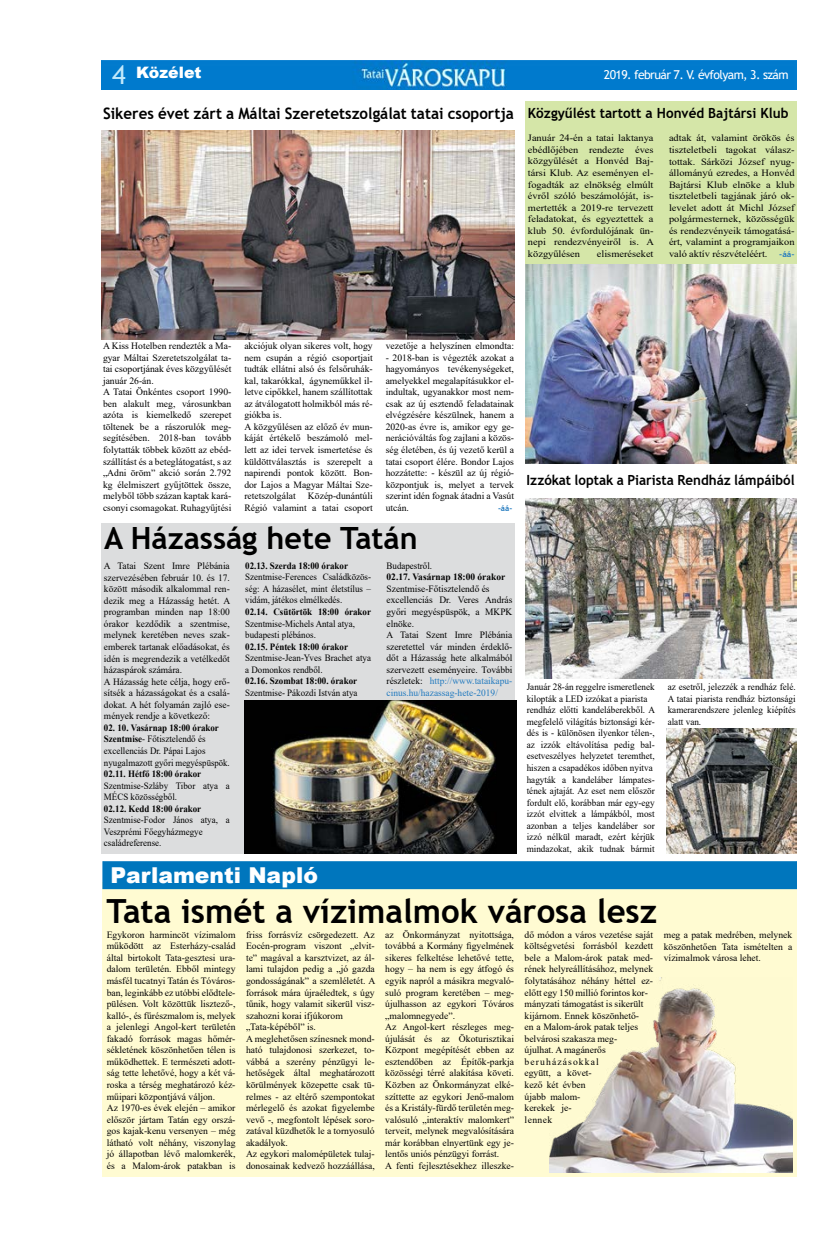
<style>
.page{position:relative;width:834px;height:1238px;background:#fff}
.page>*{position:absolute;margin:0;border:0;box-sizing:border-box;transform-origin:0 0}
.t1{font:700 33.25px "Trebuchet MS";color:#000}
.t2{font:700 30.62px "Trebuchet MS";color:#000}
.t3{font:900 21.88px "Arial";color:#fff}
.t4{font:700 15.75px "Trebuchet MS";color:#000;scale:.96 1}
.t5{font:900 15.75px "Arial";color:#fff}
.t6{font:700 14px "Trebuchet MS";color:#000;scale:.95 1}
.t7{font:700 14px "Trebuchet MS";color:#000;scale:.96 1}
.t8{font:12.25px "Trebuchet MS";letter-spacing:-.05em;color:#fff}
.t9{font:9.62px/11.5px "Times New Roman";color:#000}
.t10{font:9.62px/11.5px "Times New Roman";color:#000;text-align:justify;scale:1.08 1}
.t11{font:9.62px/11.5px "Times New Roman";color:#000;scale:.95 1}
.t12{font:9.62px/11.5px "Times New Roman";color:#000;scale:.93 1}
.t13{font:700 9.62px "Times New Roman";color:#000;scale:.93 1}
.t14{font:700 9.62px "Times New Roman";color:#000}
.t15{font:700 7.88px "Trebuchet MS";color:#227abf}
.s1{font-family:"Trebuchet MS";font-weight:400;font-size:26.25px;color:#c1e8fb}
.s2{font-family:"Trebuchet MS";font-weight:700;font-size:7.88px;color:#227abf}
.s3{font-weight:700}
.s4{color:#227abf}
</style>
<div class="page">
<img style="left:102px;top:61px;width:694px;height:29px">
<div style="left:101px;top:523px;width:414px;height:331px;background:#dcddde"></div>
<div style="left:525px;top:102px;width:271px;height:362px;background:#d5e6a8"></div>
<div style="left:102px;top:882px;width:694px;height:295px;background:#fffbd2"></div>
<div style="left:103px;top:861px;width:693px;height:27px;background:#0076bd"></div>
<div style="left:102px;top:861px;width:694px;height:28px;border:1px solid #0076bd"></div>
<img style="left:549px;top:978px;width:243px;height:194px">
<img style="left:102px;top:131px;width:412px;height:209px">
<img style="left:525px;top:265px;width:271px;height:199px">
<img style="left:525px;top:499px;width:271px;height:179px">
<img style="left:666px;top:729px;width:130px;height:125px">
<img style="left:244px;top:701px;width:272px;height:153px">
<h3 class="t5" style="left:112px;top:61px;width:91px"><span class="s1">4</span> Közélet</h3>
<p class="t8" style="left:603px;top:67px;width:186px">2019. február 7. V. évfolyam, 3. szám</p>
<h3 class="t4" style="left:103px;top:104px;width:429px">Sikeres évet zárt a Máltai Szeretetszolgálat tatai csoportja</h3>
<h3 class="t7" style="left:528px;top:104px;width:273px">Közgyűlést tartott a Honvéd Bajtársi Klub</h3>
<p class="t10" style="left:528px;top:132px;width:118px">Január 24-én a tatai laktanya ebédlőjében rendezte éves közgyűlését a Honvéd Baj&shy;társi Klub. Az eseményen el&shy;fogadták az elnökség elmúlt évről szóló beszámolóját, is&shy;mertették a 2019-re tervezett feladatokat, és egyeztettek a klub 50. évfordulójának ün&shy;nepi rendezvényeiről is. A közgyűlésen</p>
<p class="t10" style="left:596px;top:248px;width:54px">elismeréseket</p>
<p class="t10" style="left:669px;top:132px;width:118px">adtak át, valamint örökös és tiszteletbeli tagokat válasz&shy;tottak. Sárközi József nyug&shy;állományú ezredes, a Honvéd Bajtársi Klub elnöke a klub tiszteletbeli tagjának járó ok&shy;levelet adott át Michl József polgármesternek, közösségük és rendezvényeik támogatásá&shy;ért, valamint a programjaikon való aktív részvételéért. <span class="s2">-áá-</span></p>
<p class="t9" style="left:103px;top:340px;width:130px">A Kiss Hotelben rendezték a Ma&shy;gyar Máltai Szeretetszolgálat ta&shy;tai csoportjának éves közgyűlését január 26-án.<br>A Tatai Önkéntes csoport 1990- ben alakult meg, városunkban azóta is kiemelkedő szerepet töltenek be a rászorulók meg&shy;segítésében. 2018-ban tovább folytatták többek között az ebéd&shy;szállítást és a beteglátogatást, s az „Adni öröm” akció során 2.792 kg élelmiszert gyűjtöttek össze, melyből több százan kaptak kará&shy;csonyi csomagokat. Ruhagyűjtési</p>
<p class="t9" style="left:244px;top:340px;width:130px">akciójuk olyan sikeres volt, hogy nem csupán a régió csoportjait tudták ellátni alsó és felsőruhák&shy;kal, takarókkal, ágyneműkkel il&shy;letve cipőkkel, hanem szállítottak az átválogatott holmikból más ré&shy;giókba is.<br>A közgyűlésen az előző év mun&shy;káját értékelő beszámoló mel&shy;lett az idei tervek ismertetése és küldöttválasztás is szerepelt a napirendi pontok között. Bon&shy;dor Lajos a Magyar Máltai Sze&shy;retetszolgálat</p>
<p class="t9" style="left:244px;top:490px;width:130px;text-align:right">Közép-dunántúli<br>Régió valamint a tatai csoport</p>
<p class="t9" style="left:385px;top:340px;width:130px">vezetője a helyszínen elmondta:</p>
<p class="t9" style="left:385px;top:351px;width:130px;text-align:justify">- 2018-ban is végezték azokat a hagyományos tevékenységeket, amelyekkel megalapításukkor el&shy;indultak, ugyanakkor most nem&shy;csak az új esztendő feladatainak elvégzésére készülnek, hanem a 2020-as évre is, amikor egy ge&shy;nerációváltás fog zajlani a közös&shy;ség életében, és új vezető kerül a tatai csoport élére. Bondor Lajos hozzátette: - készül az új régió&shy;központjuk is, melyet a tervek szerint idén fognak átadni a Vasút utcán.</p>
<p class="t15" style="left:498px;top:503px;width:16px">-áá-</p>
<h2 class="t2" style="left:104px;top:519px;width:315px">A Házasság hete Tatán</h2>
<p class="t9" style="left:104px;top:560px;width:128px">A Tatai Szent Imre Plébánia szervezésében február 10. és 17. között második alkalommal ren&shy;dezik meg a Házasság hetét. A programban minden nap 18:00 órakor kezdődik a szentmise, melynek keretében neves szak&shy;emberek tartanak előadásokat, és idén is megrendezik a vetélkedőt házaspárok számára.<br>A Házasság hete célja, hogy erő&shy;sítsék a házasságokat és a csalá&shy;dokat. A hét folyamán zajló ese&shy;mények rendje a következő:</p>
<p class="t12" style="left:104px;top:721px;width:137px"><span class="s3">02. 10. Vasárnap 18:00 órakor<br>Szentmise</span>- Főtisztelendő és excellenciás Dr. Pápai Lajos nyugalmazott győri megyéspüspök.</p>
<p class="t13" style="left:104px;top:767px;width:106px">02.11. Hétfő 18:00 órakor</p>
<p class="t12" style="left:104px;top:779px;width:137px">Szentmise-Szláby Tibor atya a<br>MÉCS közösségből.</p>
<p class="t13" style="left:104px;top:801px;width:106px">02.12. Kedd 18:00 órakor</p>
<p class="t12" style="left:104px;top:814px;width:137px">Szentmise-Fodor János atya, a<br>Veszprémi Főegyházmegye családreferense.</p>
<p class="t13" style="left:245px;top:558px;width:112px">02.13. Szerda 18:00 órakor</p>
<p class="t12" style="left:245px;top:571px;width:137px;text-align:justify">Szentmise-Ferences Családközös&shy;ség: A házasélet, mint életstílus – vidám, játékos elmélkedés.</p>
<p class="t13" style="left:245px;top:605px;width:137px">02.14. Csütörtök 18:00 órakor</p>
<p class="t12" style="left:245px;top:617px;width:119px">Szentmise-Michels Antal atya, budapesti plébános.</p>
<p class="t13" style="left:245px;top:639px;width:112px">02.15. Péntek 18:00 órakor</p>
<p class="t12" style="left:245px;top:652px;width:137px">Szentmise-Jean-Yves Brachet atya a Domonkos rendből.</p>
<p class="t13" style="left:245px;top:674px;width:122px">02.16. Szombat 18:00. órakor</p>
<p class="t12" style="left:245px;top:686px;width:122px">Szentmise- Pákozdi István atya</p>
<p class="t12" style="left:386px;top:559px;width:50px">Budapestről.</p>
<p class="t14" style="left:386px;top:570px;width:120px">02.17. Vasárnap 18:00 órakor</p>
<p class="t9" style="left:386px;top:582px;width:127px">Szentmise-Főtisztelendő és excellenciás Dr. Veres András győri megyéspüspök, a MKPK elnöke.<br>A Tatai Szent Imre Plébánia szeretettel vár minden érdeklő&shy;dőt a Házasság hete alkalmából szervezett eseményeire. További részletek: <span class="s4">http://www.tataikapu&shy;cinus.hu/hazassag-hete-2019/</span></p>
<h3 class="t6" style="left:526px;top:471px;width:283px">Izzókat loptak a Piarista Rendház lámpáiból</h3>
<p class="t11" style="left:526px;top:681px;width:137px">Január 28-án reggelre ismeretlenek kilopták a LED izzókat a piarista rendház előtti kandeláberekből. A megfelelő világítás biztonsági kér&shy;dés is - különösen ilyenkor télen-, az izzók eltávolítása pedig bal&shy;esetveszélyes helyzetet teremthet, hiszen a csapadékos időben nyitva hagyták a kandeláber lámpates&shy;tének ajtaját. Az eset nem először fordult elő, korábban már egy-egy izzót elvittek a lámpákból, most azonban a teljes kandeláber sor izzó nélkül maradt, ezért kérjük mindazokat, akik tudnak bármit</p>
<p class="t11" style="left:667px;top:681px;width:136px;text-align:justify">az esetről, jelezzék a rendház felé.<br>A tatai piarista rendház biztonsági kamerarendszere jelenleg kiépítés alatt van.</p>
<h3 class="t3" style="left:111px;top:859px;width:209px">Parlamenti Napló</h3>
<h1 class="t1" style="left:106px;top:890px;width:552px">Tata ismét a vízimalmok városa lesz</h1>
<p class="t9" style="left:107px;top:928px;width:130px">Egykoron harmincöt vízimalom működött az Esterházy-család által birtokolt Tata-gesztesi ura&shy;dalom területén. Ebből mintegy másfél tucatnyi Tatán és Tóváros&shy;ban, leginkább ez utóbbi elődtele&shy;pülésen. Volt közöttük lisztező-, kalló-, és fűrészmalom is, melyek a jelenlegi Angol-kert területén fakadó források magas hőmér&shy;sékletének köszönhetően télen is működhettek. E természeti adott&shy;ság tette lehetővé, hogy a két vá&shy;roska a térség meghatározó kéz&shy;műipari központjává váljon.<br>Az 1970-es évek elején – amikor először jártam Tatán egy orszá&shy;gos kajak-kenu versenyen – még látható volt néhány, viszonylag jó állapotban lévő malomkerék, és a Malom-árok patakban is</p>
<p class="t9" style="left:246px;top:928px;width:131px">friss forrásvíz csörgedezett. Az<br>Eocén-program viszont „elvit&shy;te” magával a karsztvizet, az ál&shy;lami tulajdon pedig a „jó gazda gondosságának” a szemléletét. A források mára újraéledtek, s úgy tűnik, hogy valamit sikerül vis - szahozni korai ifjúkorom „Tata-képéből” is.<br>A meglehetősen színesnek mond&shy;ható tulajdonosi szerkezet, to&shy;vábbá a szerény pénzügyi le&shy;hetőségek által meghatározott körülmények közepette csak tü&shy;relmes - az eltérő szempontokat mérlegelő és azokat figyelembe vevő -, megfontolt lépések soro&shy;zatával küzdhetők le a tornyosuló akadályok.<br>Az egykori malomépületek tulaj&shy;donosainak kedvező hozzáállása,</p>
<p class="t9" style="left:385px;top:928px;width:130px">az Önkormányzat nyitottsága, továbbá a Kormány figyelmének sikeres felkeltése lehetővé tette, hogy – ha nem is egy átfogó és egyik napról a másikra megvaló&shy;suló program keretében – meg&shy;újulhasson az egykori Tóváros „malomnegyede”.<br>Az Angol-kert részleges meg&shy;újulását és az Ökoturisztikai<br>Központ megépítését ebben az esztendőben az Építők-parkja közösségi térré alakítása követi.<br>Közben az Önkormányzat elké&shy;szíttette az egykori Jenő-malom és a Kristály-fürdő területén meg&shy;valósuló „interaktív malomkert” terveit, melynek megvalósítására már korábban elnyertünk egy je&shy;lentős uniós pénzügyi forrást.<br>A fenti fejlesztésekhez illeszke-</p>
<p class="t9" style="left:524px;top:928px;width:130px">dő módon a város vezetése saját költségvetési forrásból kezdett bele a Malom-árok patak med&shy;rének helyreállításához, melynek folytatásához néhány héttel ez&shy;előtt egy 150 millió forintos kor&shy;mányzati támogatást is sikerült kijárnom. Ennek köszönhető-<br>en a Malom-árok patak teljes belvárosi szakasza meg-<br>újulhat. A magánerős beruházásokkal<br>együtt, a követ-<br>kező két évben<br>újabb malom-<br>kerekek je-<br>lennek</p>
<p class="t9" style="left:663px;top:929px;width:130px;text-align:justify">meg a patak medrében, melynek köszönhetően Tata ismételten a vízimalmok városa lehet.</p>
</div>
